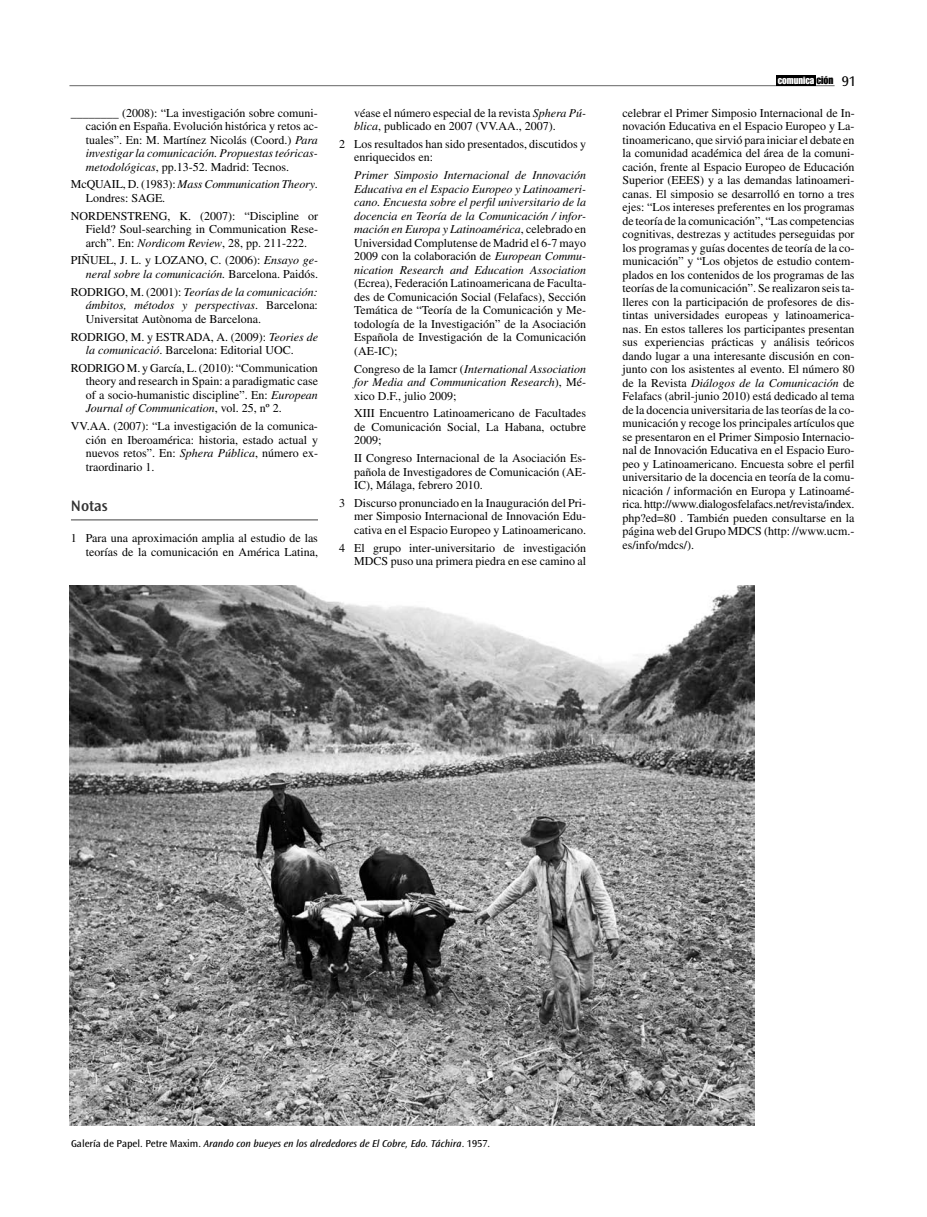
<style>
.page{position:relative;width:927px;height:1217px;background:#fff}
.page>*{position:absolute;margin:0;border:0;box-sizing:border-box;transform-origin:0 0}
.t1{font:600 15.75px "Ocean Sans Std";color:#333}
.t2{font:14.7px "Ocean Sans Std";color:#000}
.t3{font:12px/13.5px "Times";color:#000;text-align:justify}
.t4{font:italic 12px/13.5px "Times";color:#000;text-align:justify}
.t5{font:italic 10.5px "Ocean Sans Std";color:#000}
.t6{font:10.05px "Impact";color:#fff}
.s1{font-style:italic}
.s2{font-style:normal}
.s3{font-size:10.8px;color:#000}
</style>
<div class="page">
<hr style="left:69px;top:85px;width:766px;height:1px;background:#666">
<div style="left:776px;top:75px;width:40px;height:11px;background:#000"></div>
<hr style="left:71px;top:519px;width:247px;height:1px;background:#808080">
<img style="left:69px;top:585px;width:686px;height:540px">
<p class="t3" style="left:86px;top:107px;width:234px;text-indent:-15px">________ (2008): “La investigación sobre comuni&shy;cación en España. Evolución histórica y retos ac&shy;tuales”. En: M. Martínez Nicolás (Coord.) <span class="s1">Para investigar la comunicación. Propuestas teóricas&shy;metodológicas</span>, pp.13-52. Madrid: Tecnos.</p>
<p class="t3" style="left:86px;top:179px;width:234px;text-indent:-15px">McQUAIL, D. (1983): <span class="s1">Mass Communication Theory</span>.<br>Londres: SAGE.</p>
<p class="t3" style="left:86px;top:210px;width:234px;text-indent:-15px">NORDENSTRENG, K. (2007): “Discipline or Field? Soul-searching in Communication Rese&shy;arch”. En: <span class="s1">Nordicom Review</span>, 28, pp. 211-222.</p>
<p class="t3" style="left:71px;top:255px;width:249px;text-align:right">PIÑUEL, J. L. y LOZANO, C. (2006): <span class="s1">Ensayo ge&shy;neral sobre la comunicación.</span> Barcelona. Paidós.</p>
<p class="t3" style="left:86px;top:286px;width:234px;text-indent:-15px">RODRIGO, M. (2001): <span class="s1">Teorías de la comunicación: ámbitos, métodos y perspectivas</span>. Barcelona:<br>Universitat Autònoma de Barcelona.</p>
<p class="t3" style="left:86px;top:331px;width:234px;text-indent:-15px">RODRIGO, M. y ESTRADA, A. (2009): <span class="s1">Teories de la comunicació</span>. Barcelona: Editorial UOC.</p>
<p class="t3" style="left:86px;top:362px;width:234px;text-indent:-15px">RODRIGO M. y García, L. (2010): “Communication theory and research in Spain: a paradigmatic case of a socio-humanistic discipline”. En: <span class="s1">European Journal of Communication</span>, vol. 25, nº 2.</p>
<p class="t3" style="left:86px;top:420px;width:234px;text-indent:-15px">VV.AA. (2007): “La investigación de la comunica&shy;ción en Iberoamérica: historia, estado actual y nuevos retos”. En: <span class="s1">Sphera Pública</span>, número ex&shy;traordinario 1.</p>
<h1 class="t1" style="left:71px;top:500px;width:38px">Notas</h1>
<p class="t3" style="left:71px;top:532px;width:249px;text-align:right">1 Para una aproximación amplia al estudio de las teorías de la comunicación en América Latina,</p>
<p class="t3" style="left:354px;top:107px;width:234px">véase el número especial de la revista <span class="s1">Sphera Pú&shy;blica</span>, publicado en 2007 (VV.AA., 2007).</p>
<p class="t3" style="left:354px;top:138px;width:234px;text-indent:-15px">2 Los resultados han sido presentados, discutidos y enriquecidos en:</p>
<p class="t4" style="left:354px;top:169px;width:234px">Primer Simposio Internacional de Innovación Educativa en el Espacio Europeo y Latinoameri&shy;cano. Encuesta sobre el perfil universitario de la docencia en Teoría de la Comunicación / infor&shy;mación en Europa y Latinoamérica<span class="s2">, celebrado en Universidad Complutense de Madrid el 6-7 mayo 2009 con la colaboración de</span> European Commu&shy;nication Research and Education Association</p>
<p class="t3" style="left:354px;top:277px;width:234px">(Ecrea), Federación Latinoamericana de Faculta&shy;des de Comunicación Social (Felafacs), Sección Temática de “Teoría de la Comunicación y Me&shy;todología de la Investigación” de la Asociación Española de Investigación de la Comunicación (AE-IC);</p>
<p class="t4" style="left:354px;top:363px;width:234px"><span class="s2">Congreso de la Iamcr (</span>International Association for Media and Communication Research<span class="s2">), Mé&shy;xico D.F., julio 2009;</span></p>
<p class="t3" style="left:354px;top:407px;width:234px">XIII Encuentro Latinoamericano de Facultades de Comunicación Social, La Habana, octubre 2009;</p>
<p class="t3" style="left:354px;top:452px;width:234px">II Congreso Internacional de la Asociación Es&shy;pañola de Investigadores de Comunicación (AE-IC), Málaga, febrero 2010.</p>
<p class="t3" style="left:354px;top:497px;width:234px;text-indent:-15px">3 Discurso pronunciado en la Inauguración del Pri&shy;mer Simposio Internacional de Innovación Edu&shy;cativa en el Espacio Europeo y Latinoamericano.</p>
<p class="t3" style="left:339px;top:542px;width:249px;text-align:right">4 El grupo inter-universitario de investigación<br>MDCS puso una primera piedra en ese camino al</p>
<p class="t6" style="left:778px;top:76px;width:57px">comunica <span class="s3">ción</span></p>
<p class="t2" style="left:842px;top:75px;width:16px">91</p>
<p class="t3" style="left:622px;top:107px;width:234px">celebrar el Primer Simposio Internacional de In&shy;novación Educativa en el Espacio Europeo y La&shy;tinoamericano, que sirvió para iniciar el debate en la comunidad académica del área de la comuni&shy;cación, frente al Espacio Europeo de Educación Superior (EEES) y a las demandas latinoameri&shy;canas. El simposio se desarrolló en torno a tres ejes: “Los intereses preferentes en los programas de teoría de la comunicación”, “Las competencias cognitivas, destrezas y actitudes perseguidas por los programas y guías docentes de teoría de la co&shy;municación” y “Los objetos de estudio contem&shy;plados en los contenidos de los programas de las teorías de la comunicación”. Se realizaron seis ta&shy;lleres con la participación de profesores de dis&shy;tintas universidades europeas y latinoamerica&shy;nas. En estos talleres los participantes presentan sus experiencias prácticas y análisis teóricos dando lugar a una interesante discusión en con&shy;junto con los asistentes al evento. El número 80 de la Revista <span class="s1">Diálogos de la Comunicación</span> de Felafacs (abril-junio 2010) está dedicado al tema de la docencia universitaria de las teorías de la co&shy;municación y recoge los principales artículos que se presentaron en el Primer Simposio Internacio&shy;nal de Innovación Educativa en el Espacio Euro&shy;peo y Latinoamericano. Encuesta sobre el perfil universitario de la docencia en teoría de la comu&shy;nicación / información en Europa y Latinoamé&shy;rica. http://www.dialogosfelafacs.net/revista/index. php?ed=80 . También pueden consultarse en la página web del Grupo MDCS (http: //www.ucm.- es/info/mdcs/).</p>
<p class="t5" style="left:71px;top:1139px;width:420px"><span class="s2">Galería de Papel. Petre Maxim.</span> Arando con bueyes en los alrededores de El Cobre, Edo. Táchira<span class="s2">. 1957.</span></p>
</div>
